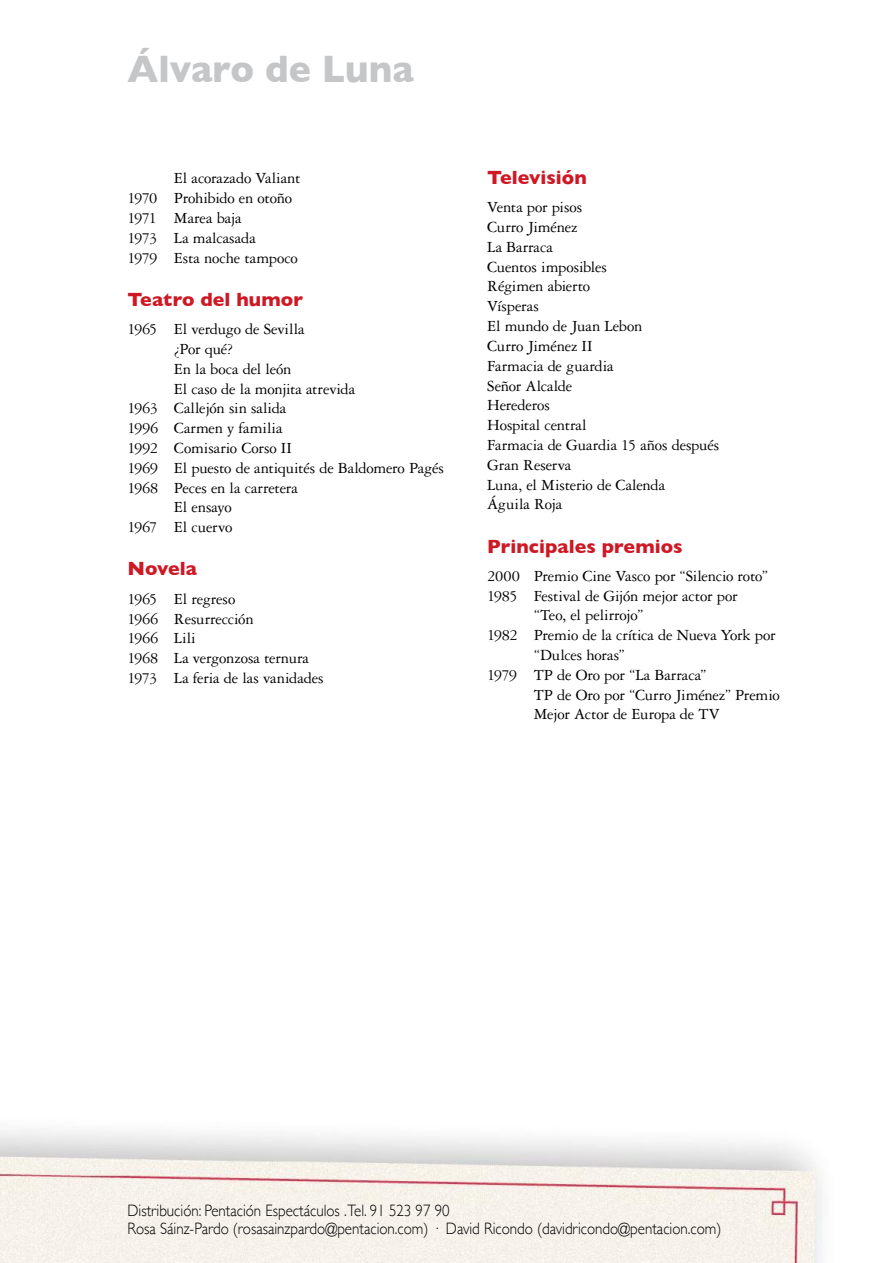
<style>
.page{position:relative;width:893px;height:1263px;background:#fff}
.page>*{position:absolute;margin:0;border:0;box-sizing:border-box;transform-origin:0 0}
.t1{font:700 39px "Gill Sans";color:#c5c6c8;scale:.95 1}
.t2{font:700 19.5px "Gill Sans";color:#ce1925}
.t3{font:16.5px/19.8px "Garamond Three";letter-spacing:-.01em;color:#000}
.t4{font:300 16.5px/18px "Gill Sans";color:#000;scale:.91 1}
</style>
<div class="page">
<img style="left:0;top:1130px;width:824px;height:133px">
<h1 class="t1" style="left:128px;top:38px;width:302px">Álvaro de Luna</h1>
<p class="t3" style="left:127px;top:168px;width:175px;text-indent:46px">El acorazado Valiant<br>1970 Prohibido en otoño<br>1971 Marea baja<br>1973 La malcasada<br>1979 Esta noche tampoco</p>
<p class="t2" style="left:127px;top:284px;width:177px">Teatro del humor</p>
<p class="t3" style="left:127px;top:319px;width:179px">1965 El verdugo de Sevilla</p>
<p class="t3" style="left:174px;top:339px;width:61px">¿Por qué?</p>
<p class="t3" style="left:174px;top:359px;width:119px">En la boca del león</p>
<p class="t3" style="left:174px;top:379px;width:183px">El caso de la monjita atrevida</p>
<p class="t3" style="left:127px;top:398px;width:160px">1963 Callejón sin salida</p>
<p class="t3" style="left:127px;top:418px;width:157px">1996 Carmen y familia</p>
<p class="t3" style="left:127px;top:438px;width:166px">1992 Comisario Corso II</p>
<p class="t3" style="left:127px;top:458px;width:318px">1969 El puesto de antiquités de Baldomero Pagés</p>
<p class="t3" style="left:127px;top:478px;width:172px">1968 Peces en la carretera</p>
<p class="t3" style="left:174px;top:497px;width:59px">El ensayo</p>
<p class="t3" style="left:127px;top:517px;width:107px">1967 El cuervo</p>
<p class="t2" style="left:127px;top:553px;width:71px">Novela</p>
<p class="t3" style="left:127px;top:589px;width:198px">1965 El regreso<br>1966 Resurrección<br>1966 Lili<br>1968 La vergonzosa ternura<br>1973 La feria de las vanidades</p>
<p class="t2" style="left:487px;top:162px;width:101px">Televisión</p>
<p class="t3" style="left:487px;top:197px;width:233px">Venta por pisos<br>Curro Jiménez<br>La Barraca<br>Cuentos imposibles<br>Régimen abierto<br>Vísperas<br>El mundo de Juan Lebon<br>Curro Jiménez II<br>Farmacia de guardia<br>Señor Alcalde<br>Herederos<br>Hospital central<br>Farmacia de Guardia 15 años después<br>Gran Reserva<br>Luna, el Misterio de Calenda<br>Águila Roja</p>
<p class="t2" style="left:487px;top:530px;width:197px">Principales premios</p>
<p class="t3" style="left:487px;top:566px;width:283px">2000 Premio Cine Vasco por “Silencio roto”</p>
<p class="t3" style="left:487px;top:586px;width:252px">1985 Festival de Gijón mejor actor por</p>
<p class="t3" style="left:534px;top:605px;width:111px">“Teo, el pelirrojo”</p>
<p class="t3" style="left:487px;top:625px;width:290px">1982 Premio de la crítica de Nueva York por</p>
<p class="t3" style="left:534px;top:645px;width:92px">“Dulces horas”</p>
<p class="t3" style="left:487px;top:665px;width:221px">1979 TP de Oro por “La Barraca”</p>
<p class="t3" style="left:534px;top:685px;width:248px">TP de Oro por “Curro Jiménez” Premio</p>
<p class="t3" style="left:534px;top:704px;width:188px">Mejor Actor de Europa de TV</p>
<p class="t4" style="left:128px;top:1201px;width:654px">Distribución: Pentación Espectáculos .Tel. 91 523 97 90<br>Rosa Sáinz-Pardo (rosasainzpardo@pentacion.com) · David Ricondo (davidricondo@pentacion.com)</p>
</div>
